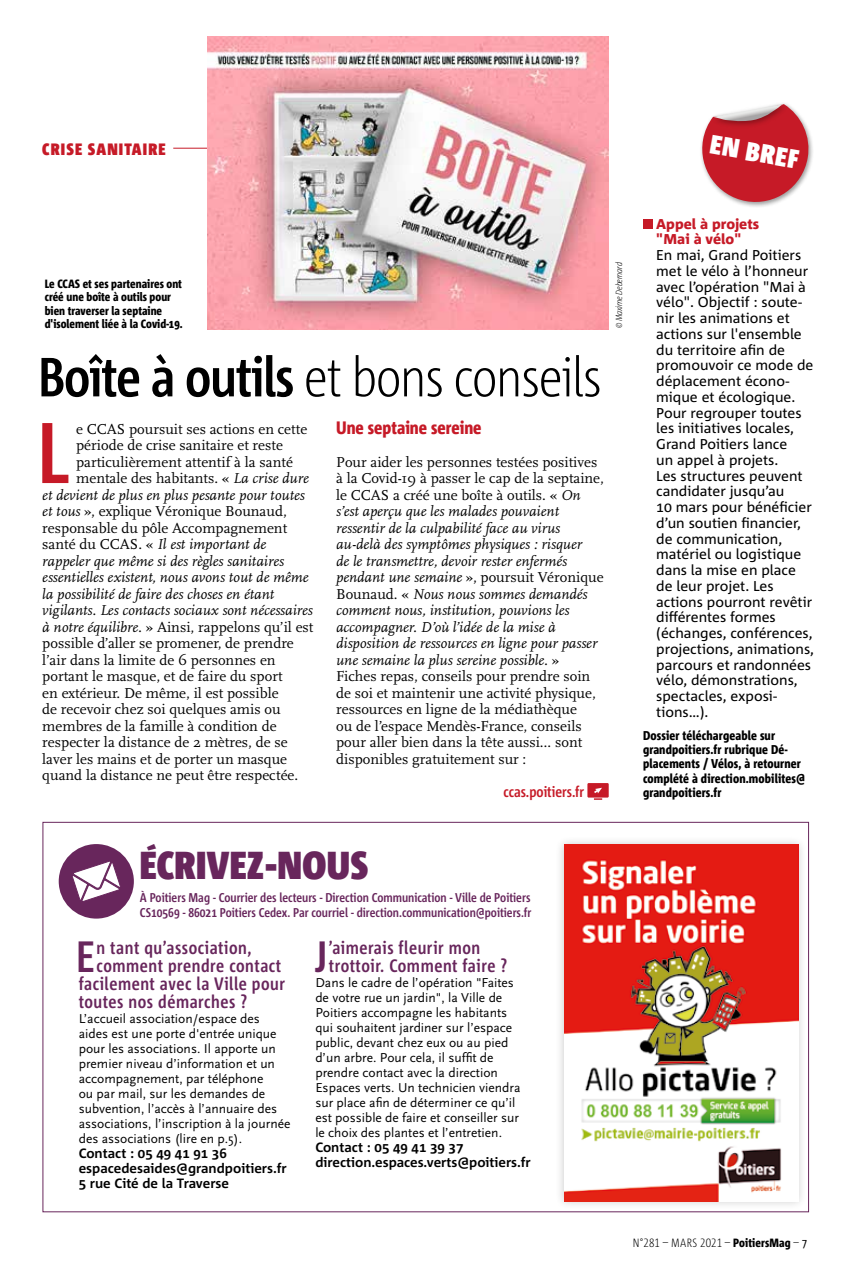
<style>
.page{position:relative;width:851px;height:1276px;background:#fff}
.page>*{position:absolute;margin:0;border:0;box-sizing:border-box;transform-origin:0 0}
.t1{font:700 85.95px "Corpid C1 Cd";color:#c61a27}
.t2{font:300 55.05px "Corpid C1 Cd";letter-spacing:-.02em;color:#000}
.t3{font:700 43.8px "Corpid C1 Cd";color:#68265c}
.t4{font:900 39px "Corpid C1 Cd";letter-spacing:.01em;color:#68265c}
.t5{font:900 26.55px "Corpid C1 Cd";color:#fff}
.t6{font:700 18px/18px "Corpid C1 Cd";letter-spacing:.03em;color:#68265c}
.t7{font:800 18px "Corpid C1 Cd";color:#c61a27}
.t8{font:900 16.5px "Corpid C1 Cd";letter-spacing:.07em;color:#c61a27}
.t9{font:15px/16.5px "Scala OT";color:#000}
.t10{font:italic 15px "Scala OT";color:#000}
.t11{font:700 15px "Corpid C1 Cd";color:#c61a27}
.t12{font:14.25px/15.8px "Corpid C1";color:#000}
.t13{font:800 14.25px/15.8px "Corpid C1";color:#c61a27}
.t14{font:13.5px/15px "Scala Sans";color:#000}
.t15{font:700 13.5px/15px "Corpid";color:#000}
.t16{font:700 12.75px/15px "Corpid C1 Cd";color:#68265c}
.t17{font:800 12.75px/14.2px "Corpid C1 Cd";letter-spacing:.01em;color:#000}
.t18{font:800 12px/13.5px "Corpid C1 Cd";color:#000}
.t19{font:300 12px "Corpid C1 Cd";letter-spacing:.01em;color:#000}
.t20{font:italic 300 9px "Corpid C1 Cd";letter-spacing:-.02em;color:#000}
.s1{font-weight:700}
.s2{font-style:italic}
.s3{font-style:normal}
.s4{font-weight:800}
.s5{font-weight:400}
</style>
<div class="page">
<div style="left:555px;top:835px;width:251px;height:375px;background:#f6f6f6"></div>
<img style="left:564px;top:844px;width:233px;height:357px">
<div style="left:59px;top:844px;width:75px;height:74px;background:#68265c;border-radius:50%"></div>
<svg style="left:72px;top:861px;width:48px;height:40px"></svg>
<hr style="left:173px;top:148px;width:430px;height:1px;background:#c61a27">
<div style="left:699px;top:101px;width:115px;height:107px;background:#000;opacity:.4"></div>
<div style="left:710px;top:101px;width:79px;height:28px;background:#fff"></div>
<svg style="left:699px;top:104px;width:112px;height:102px"></svg>
<div style="left:643px;top:219px;width:9px;height:9px;background:#c61a27"></div>
<img style="left:207px;top:36px;width:401px;height:293px">
<div style="left:587px;top:783px;width:21px;height:14px;background:#c61a27"></div>
<svg style="left:594px;top:787px;width:8px;height:13px"></svg>
<p class="t8" style="left:42px;top:138px;width:125px">CRISE SANITAIRE</p>
<h3 class="t5" style="left:713px;top:128px;width:91px;rotate:10deg">EN BREF</h3>
<p class="t18" style="left:45px;top:276px;width:139px">Le CCAS et ses partenaires ont créé une boîte à outils pour bien traverser la septaine d'isolement liée à la Covid-19.</p>
<h2 class="t2" style="left:38px;top:342px;width:565px"><span class="s1">Boîte à outils</span> et bons conseils</h2>
<h1 class="t1" style="left:37px;top:399px;width:34px">L</h1>
<p class="t9" style="left:76px;top:421px;width:232px">e CCAS poursuit ses actions en cette</p>
<p class="t9" style="left:76px;top:437px;width:208px">période de crise sanitaire et reste</p>
<p class="t9" style="left:76px;top:454px;width:218px">particulièrement attentif à la santé</p>
<p class="t9" style="left:76px;top:470px;width:234px">mentale des habitants. « <span class="s2">La crise dure</span></p>
<p class="t10" style="left:42px;top:486px;width:264px">et devient de plus en plus pesante pour toutes</p>
<p class="t9" style="left:42px;top:503px;width:246px"><span class="s2">et tous</span> », explique Véronique Bounaud,</p>
<p class="t9" style="left:42px;top:520px;width:246px">responsable du pôle Accompagnement</p>
<p class="t10" style="left:42px;top:536px;width:225px"><span class="s3">santé du CCAS. «</span> Il est important de</p>
<p class="t10" style="left:42px;top:552px;width:243px">rappeler que même si des règles sanitaires</p>
<p class="t10" style="left:42px;top:569px;width:267px">essentielles existent, nous avons tout de même</p>
<p class="t10" style="left:42px;top:585px;width:233px">la possibilité de faire des choses en étant</p>
<p class="t10" style="left:42px;top:602px;width:272px">vigilants. Les contacts sociaux sont nécessaires</p>
<p class="t9" style="left:42px;top:619px;width:272px"><span class="s2">à notre équilibre.</span> » Ainsi, rappelons qu’il est</p>
<p class="t9" style="left:42px;top:635px;width:253px">possible d’aller se promener, de prendre</p>
<p class="t9" style="left:42px;top:652px;width:235px">l’air dans la limite de 6 personnes en</p>
<p class="t9" style="left:42px;top:668px;width:242px">portant le masque, et de faire du sport</p>
<p class="t9" style="left:42px;top:685px;width:238px">en extérieur. De même, il est possible</p>
<p class="t9" style="left:42px;top:701px;width:240px">de recevoir chez soi quelques amis ou</p>
<p class="t9" style="left:42px;top:718px;width:236px">membres de la famille à condition de</p>
<p class="t9" style="left:42px;top:734px;width:247px">respecter la distance de 2 mètres, de se</p>
<p class="t9" style="left:42px;top:751px;width:246px">laver les mains et de porter un masque</p>
<p class="t9" style="left:42px;top:767px;width:257px">quand la distance ne peut être respectée.</p>
<p class="t7" style="left:336px;top:416px;width:147px">Une septaine sereine</p>
<p class="t9" style="left:336px;top:454px;width:269px">Pour aider les personnes testées positives à la Covid-19 à passer le cap de la septaine, le CCAS a créé une boîte à outils. « <span class="s2">On s’est aperçu que les malades pouvaient ressentir de la culpabilité face au virus au-delà des symptômes physiques : risquer<br>de le transmettre, devoir rester enfermés pendant une semaine</span> », poursuit Véronique Bounaud. « <span class="s2">Nous nous sommes demandés comment nous, institution, pouvions les accompagner. D’où l’idée de la mise à disposition de ressources en ligne pour passer une semaine la plus sereine possible.</span> »<br>Fiches repas, conseils pour prendre soin de soi et maintenir une activité physique, ressources en ligne de la médiathèque<br>ou de l’espace Mendès-France, conseils pour aller bien dans la tête aussi… sont disponibles gratuitement sur :</p>
<p class="t11" style="left:503px;top:782px;width:82px">ccas.poitiers.fr</p>
<p class="t20" style="left:613px;top:328px;width:67px;rotate:-90deg">© Maxime Debernard</p>
<h3 class="t4" style="left:140px;top:841px;width:230px">ÉCRIVEZ-NOUS</h3>
<p class="t16" style="left:140px;top:889px;width:393px">À Poitiers Mag - Courrier des lecteurs - Direction Communication - Ville de Poitiers<br>CS10569 - 86021 Poitiers Cedex. Par courriel - direction.communication@poitiers.fr</p>
<h3 class="t3" style="left:76px;top:929px;width:21px">E</h3>
<p class="t6" style="left:97px;top:938px;width:156px">n tant qu’association,</p>
<p class="t6" style="left:97px;top:956px;width:186px">comment prendre contact</p>
<p class="t6" style="left:79px;top:974px;width:208px">facilement avec la Ville pour</p>
<p class="t6" style="left:79px;top:992px;width:170px">toutes nos démarches ?</p>
<p class="t14" style="left:79px;top:1011px;width:213px">L’accueil association/espace des aides est une porte d'entrée unique pour les associations. Il apporte un premier niveau d’information et un accompagnement, par téléphone<br>ou par mail, sur les demandes de subvention, l’accès à l’annuaire des associations, l’inscription à la journée des associations (lire en p.5).</p>
<p class="t15" style="left:79px;top:1145px;width:209px">Contact : 05 49 41 91 36 espacedesaides@grandpoitiers.fr<br>5 rue Cité de la Traverse</p>
<h3 class="t3" style="left:315px;top:929px;width:14px">J</h3>
<p class="t6" style="left:329px;top:938px;width:180px">’aimerais fleurir mon trottoir. Comment faire ?</p>
<p class="t14" style="left:315px;top:975px;width:206px">Dans le cadre de l’opération "Faites de votre rue un jardin", la Ville de Poitiers accompagne les habitants qui souhaitent jardiner sur l’espace public, devant chez eux ou au pied d’un arbre. Pour cela, il suffit de prendre contact avec la direction Espaces verts. Un technicien viendra sur place afin de déterminer ce qu’il est possible de faire et conseiller sur le choix des plantes et l’entretien.</p>
<p class="t15" style="left:315px;top:1139px;width:217px">Contact : 05 49 41 39 37 direction.espaces.verts@poitiers.fr</p>
<p class="t13" style="left:656px;top:215px;width:105px">Appel à projets "Mai à vélo"</p>
<p class="t12" style="left:656px;top:247px;width:159px">En mai, Grand Poitiers met le vélo à l’honneur avec l’opération "Mai à vélo". Objectif : soute&shy;nir les animations et actions sur l'ensemble du territoire afin de promouvoir ce mode de déplacement écono&shy;mique et écologique.<br>Pour regrouper toutes les initiatives locales,<br>Grand Poitiers lance<br>un appel à projets.<br>Les structures peuvent candidater jusqu’au<br>10 mars pour bénéficier d’un soutien financier, de communication, matériel ou logistique dans la mise en place de leur projet. Les actions pourront revêtir différentes formes (échanges, conférences, projections, animations, parcours et randonnées vélo, démonstrations, spectacles, exposi&shy;tions…).</p>
<p class="t17" style="left:643px;top:728px;width:163px">Dossier téléchargeable sur grandpoitiers.fr rubrique Dé&shy;placements / Vélos, à retourner complété à direction.mobilites@ grandpoitiers.fr</p>
<p class="t19" style="left:632px;top:1235px;width:176px">N°281 – MARS 2021 – <span class="s4">PoitiersMag</span> – <span class="s5">7</span></p>
</div>
